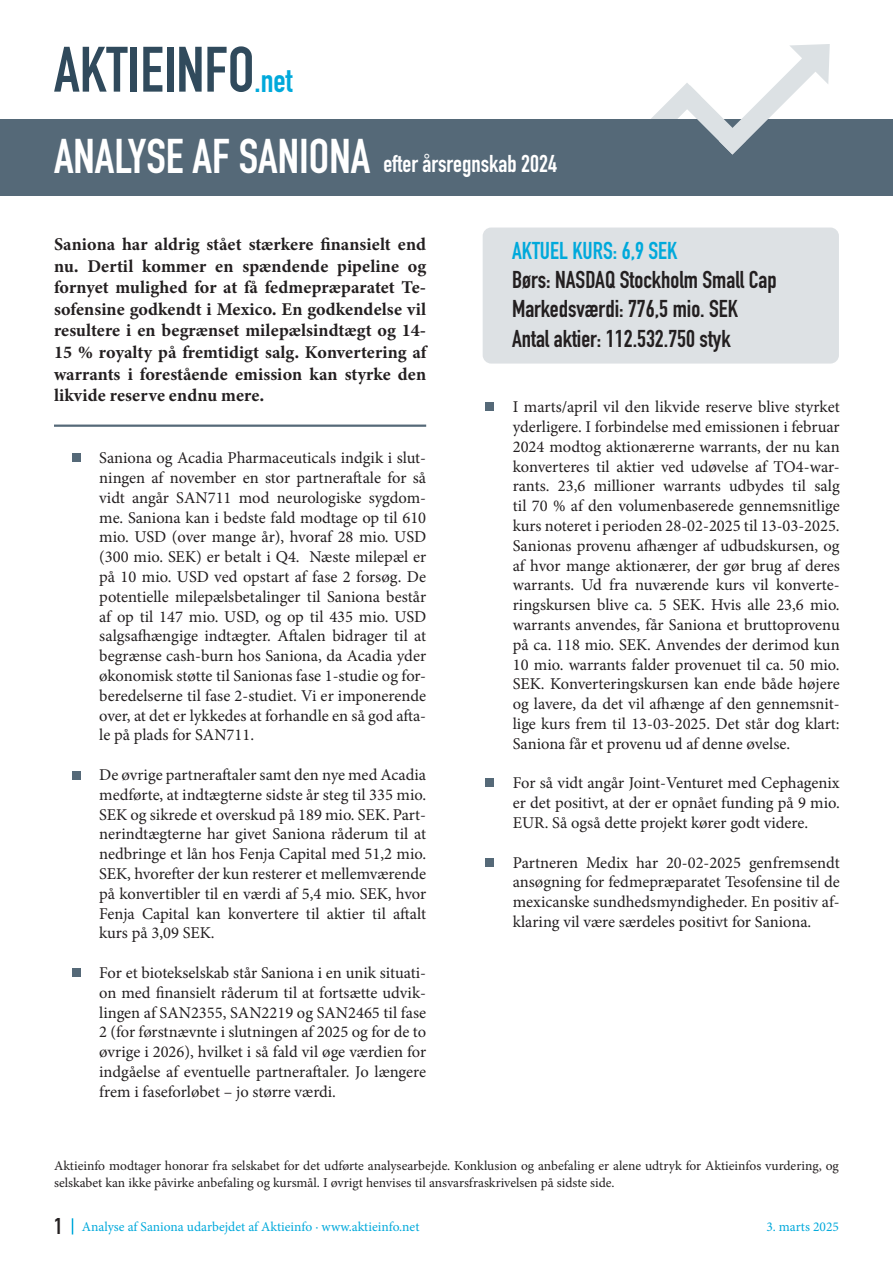
<style>
.page{position:relative;width:893px;height:1263px;background:#fff}
.page>*{position:absolute;margin:0;border:0;box-sizing:border-box;transform-origin:0 0}
.t1{font:700 63px "DIN Condensed";color:#304a5c}
.t2{font:700 48px "DIN Condensed";color:#fff}
.t3{font:700 24px "DIN Condensed";color:#231f20}
.t4{font:700 24px "DIN Condensed";color:#fff}
.t5{font:700 24px "DIN Condensed";color:#00a9db}
.t6{font:700 22.5px "DIN Condensed";color:#231f20}
.t7{font:18px/21.6px "Minion Variable Concept";letter-spacing:.005em;color:#231f20;text-align:justify}
.t8{font:16.5px/19.8px "Minion Pro";color:#231f20;text-align:justify}
.t9{font:13.5px/16.2px "Minion Pro";color:#231f20}
.t10{font:13.5px "Minion Pro";color:#00a9db}
.s1{font-size:33px;color:#00a9db}
</style>
<div class="page">
<div style="left:483px;top:227px;width:356px;height:137px;background:#dde1e4;border-radius:9px"></div>
<div style="left:0;top:119px;width:893px;height:77px;background:#556978"></div>
<hr style="left:54px;top:424px;width:372px;height:3px;background:#556978">
<svg style="left:651px;top:44px;width:179px;height:111px"></svg>
<svg style="left:72px;top:1218px;width:1px;height:16px"></svg>
<div style="left:485px;top:402px;width:9px;height:9px;background:#556978"></div>
<div style="left:485px;top:858px;width:9px;height:8px;background:#556978"></div>
<div style="left:73px;top:771px;width:8px;height:8px;background:#556978"></div>
<div style="left:73px;top:968px;width:8px;height:8px;background:#556978"></div>
<div style="left:73px;top:453px;width:8px;height:8px;background:#556978"></div>
<div style="left:485px;top:778px;width:9px;height:9px;background:#556978"></div>
<p class="t1" style="left:54px;top:27px;width:240px">AKTIEINFO<span class="s1">.net</span></p>
<p class="t2" style="left:54px;top:124px;width:318px">ANALYSE AF SANIONA</p>
<p class="t4" style="left:383px;top:148px;width:175px">efter årsregnskab 2024</p>
<p class="t7" style="left:54px;top:233px;width:374px">Saniona har aldrig stået stærkere finansielt end nu. Dertil kommer en spændende pipeline og fornyet mulighed for at få fedmepræparatet Te&shy;sofensine godkendt i Mexico. En godkendelse vil resultere i en begrænset milepælsindtægt og 14- 15 % royalty på fremtidigt salg. Konvertering af warrants i forestående emission kan styrke den likvide reserve endnu mere.</p>
<p class="t8" style="left:99px;top:448px;width:328px">Saniona og Acadia Pharmaceuticals indgik i slut&shy;ningen af november en stor partneraftale for så vidt angår SAN711 mod neurologiske sygdom&shy;me. Saniona kan i bedste fald modtage op til 610 mio. USD (over mange år), hvoraf 28 mio. USD (300 mio. SEK) er betalt i Q4. Næste milepæl er på 10 mio. USD ved opstart af fase 2 forsøg. De potentielle milepælsbetalinger til Saniona består af op til 147 mio. USD, og op til 435 mio. USD salgsafhængige indtægter. Aftalen bidrager til at begrænse cash-burn hos Saniona, da Acadia yder økonomisk støtte til Sanionas fase 1-studie og for&shy;beredelserne til fase 2-studiet. Vi er imponerende over, at det er lykkedes at forhandle en så god afta&shy;le på plads for SAN711.</p>
<p class="t8" style="left:99px;top:765px;width:329px">De øvrige partneraftaler samt den nye med Acadia medførte, at indtægterne sidste år steg til 335 mio.<br>SEK og sikrede et overskud på 189 mio. SEK. Part&shy;nerindtægterne har givet Saniona råderum til at nedbringe et lån hos Fenja Capital med 51,2 mio.<br>SEK, hvorefter der kun resterer et mellemværende på konvertibler til en værdi af 5,4 mio. SEK, hvor Fenja Capital kan konvertere til aktier til aftalt kurs på 3,09 SEK.</p>
<p class="t8" style="left:99px;top:963px;width:328px">For et biotekselskab står Saniona i en unik situati&shy;on med finansielt råderum til at fortsætte udvik&shy;lingen af SAN2355, SAN2219 og SAN2465 til fase 2 (for førstnævnte i slutningen af 2025 og for de to øvrige i 2026), hvilket i så fald vil øge værdien for indgåelse af eventuelle partneraftaler. Jo længere frem i faseforløbet – jo større værdi.</p>
<p class="t5" style="left:512px;top:234px;width:167px">AKTUEL KURS: 6,9 SEK</p>
<p class="t3" style="left:512px;top:263px;width:266px">Børs: NASDAQ Stockholm Small Cap</p>
<p class="t3" style="left:512px;top:292px;width:228px">Markedsværdi: 776,5 mio. SEK</p>
<p class="t3" style="left:512px;top:323px;width:220px">Antal aktier: 112.532.750 styk</p>
<p class="t8" style="left:513px;top:397px;width:328px">I marts/april vil den likvide reserve blive styrket yderligere. I forbindelse med emissionen i februar 2024 modtog aktionærerne warrants, der nu kan konverteres til aktier ved udøvelse af TO4-war&shy;rants. 23,6 millioner warrants udbydes til salg til 70 % af den volumenbaserede gennemsnitlige kurs noteret i perioden 28-02-2025 til 13-03-2025.<br>Sanionas provenu afhænger af udbudskursen, og af hvor mange aktionærer, der gør brug af deres warrants. Ud fra nuværende kurs vil konverte&shy;ringskursen blive ca. 5 SEK. Hvis alle 23,6 mio. warrants anvendes, får Saniona et bruttoprovenu på ca. 118 mio. SEK. Anvendes der derimod kun 10 mio. warrants falder provenuet til ca. 50 mio.<br>SEK. Konverteringskursen kan ende både højere og lavere, da det vil afhænge af den gennemsnit&shy;lige kurs frem til 13-03-2025. Det står dog klart:<br>Saniona får et provenu ud af denne øvelse.</p>
<p class="t8" style="left:513px;top:773px;width:329px">For så vidt angår Joint-Venturet med Cephagenix er det positivt, at der er opnået funding på 9 mio.<br>EUR. Så også dette projekt kører godt videre.</p>
<p class="t8" style="left:513px;top:852px;width:328px">Partneren Medix har 20-02-2025 genfremsendt ansøgning for fedmepræparatet Tesofensine til de mexicanske sundhedsmyndigheder. En positiv af&shy;klaring vil være særdeles positivt for Saniona.</p>
<p class="t9" style="left:54px;top:1158px;width:786px">Aktieinfo modtager honorar fra selskabet for det udførte analysearbejde. Konklusion og anbefaling er alene udtryk for Aktieinfos vurdering, og selskabet kan ikke påvirke anbefaling og kursmål. I øvrigt henvises til ansvarsfraskrivelsen på sidste side.</p>
<p class="t6" style="left:54px;top:1211px;width:10px">1</p>
<p class="t10" style="left:82px;top:1218px;width:339px">Analyse af Saniona udarbejdet af Aktieinfo ∙ www.aktieinfo.net</p>
<p class="t10" style="left:766px;top:1218px;width:74px">3. marts 2025</p>
</div>
